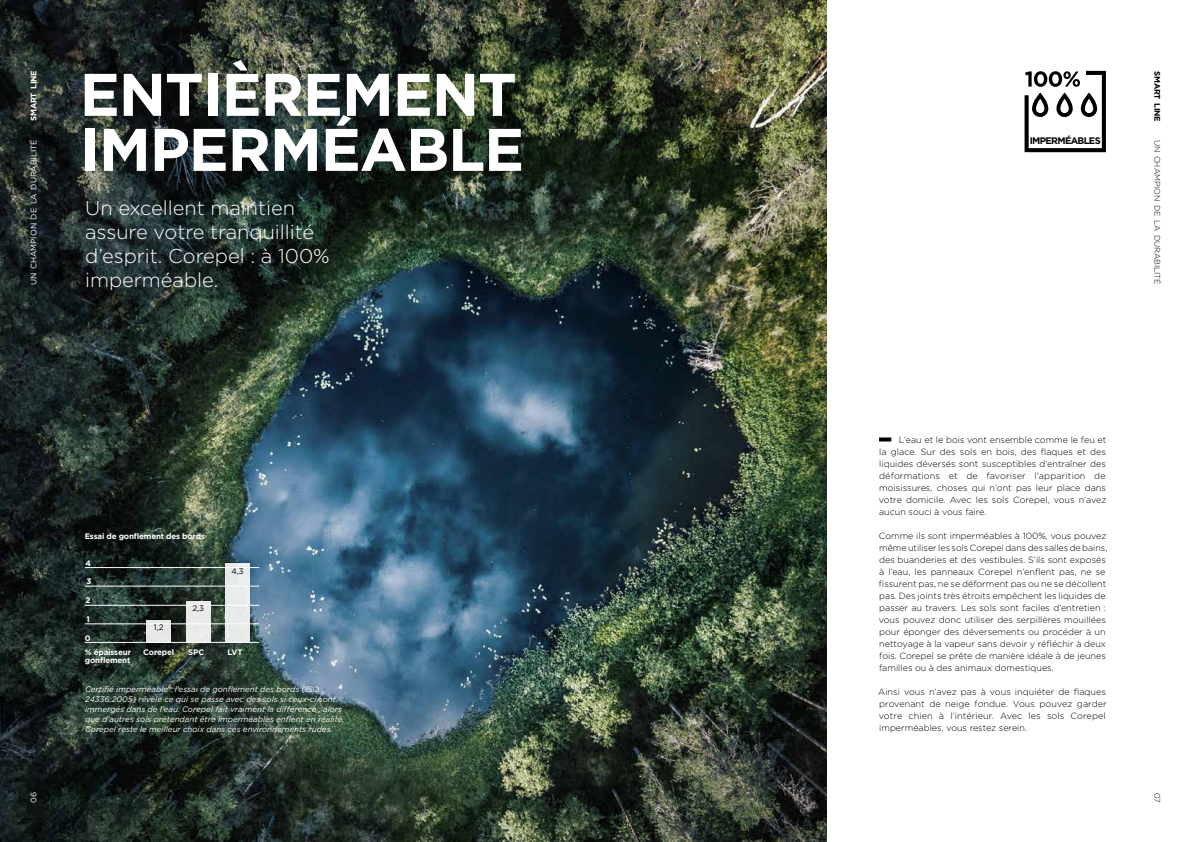
<style>
.page{position:relative;width:1191px;height:842px;background:#fff}
.page>*{position:absolute;margin:0;border:0;box-sizing:border-box;transform-origin:0 0}
.t1{font:700 60px/55px "Gotham HTF";letter-spacing:-.02em;color:#fff}
.t2{font:300 20px/24px "Gotham";color:#fff}
.t3{font:700 9.5px "Gotham";letter-spacing:-.07em;color:#000}
.t4{font:300 9px/12px "Gotham";color:#000;text-align:justify}
.t5{font:italic 8px/10px "Gotham";color:#fff}
.t6{font:700 8px "Gotham HTF";letter-spacing:-.02em;color:#fff}
.t7{font:700 8px/8px "Gotham";letter-spacing:-.02em;color:#fff}
.t8{font:8px "Gotham";letter-spacing:-.005em;color:#fff}
.t9{font:300 8px "Gotham";letter-spacing:-.005em;color:#000}
.t10{font:8px "Gotham";color:#000}
.t11{font:700 8px "Gotham";letter-spacing:-.02em;color:#000}
</style>
<div class="page">
<img style="left:0;top:0;width:827px;height:842px">
<hr style="left:85px;top:642px;width:174px;height:1px;background:#fff">
<hr style="left:85px;top:624px;width:174px;height:1px;background:#fff">
<hr style="left:85px;top:586px;width:174px;height:1px;background:#fff">
<hr style="left:85px;top:605px;width:174px;height:1px;background:#fff">
<hr style="left:85px;top:567px;width:174px;height:1px;background:#fff">
<div style="left:146px;top:620px;width:25px;height:22px;background:#e6e7e7"></div>
<div style="left:186px;top:601px;width:25px;height:41px;background:#e9eae9"></div>
<div style="left:225px;top:563px;width:25px;height:79px;background:#e9ecea"></div>
<svg style="left:879px;top:437px;width:12px;height:4px"></svg>
<svg style="left:1024px;top:71px;width:82px;height:81px"></svg>
<p class="t7" style="left:30px;top:121px;width:52px;rotate:-90deg">SMART LINE</p>
<p class="t8" style="left:29px;top:285px;width:147px;rotate:-90deg">UN CHAMPION DE LA DURABILITÉ</p>
<h1 class="t1" style="left:80px;top:66px;width:446px">ENTIÈREMENT<br>IMPERMÉABLE</h1>
<h2 class="t2" style="left:85px;top:195px;width:246px">Un excellent maintien assure votre tranquillité d’esprit. Corepel : à 100% imperméable.</h2>
<p class="t8" style="left:29px;top:803px;width:12px;rotate:-90deg">06</p>
<p class="t6" style="left:85px;top:531px;width:122px">Essai de gonflement des bords</p>
<p class="t6" style="left:86px;top:558px;width:7px">4</p>
<p class="t6" style="left:86px;top:577px;width:6px">3</p>
<p class="t6" style="left:86px;top:596px;width:6px">2</p>
<p class="t6" style="left:86px;top:614px;width:5px">1</p>
<p class="t6" style="left:85px;top:633px;width:7px">0</p>
<p class="t10" style="left:154px;top:622px;width:11px">1,2</p>
<p class="t7" style="left:85px;top:648px;width:48px">% épaisseur gonflement</p>
<p class="t6" style="left:143px;top:647px;width:33px">Corepel</p>
<p class="t10" style="left:192px;top:603px;width:13px">2,3</p>
<p class="t6" style="left:188px;top:647px;width:18px">SPC</p>
<p class="t10" style="left:231px;top:566px;width:14px">4,3</p>
<p class="t6" style="left:228px;top:647px;width:16px">LVT</p>
<p class="t5" style="left:85px;top:684px;width:261px">Certifié imperméable : l’essai de gonflement des bords (ISO 24336:2005) révèle ce qui se passe avec des sols si ceux-ci sont immergés dans de l’eau. Corepel fait vraiment la différence : alors que d’autres sols prétendant être imperméables enflent en réalité, Corepel reste le meilleur choix dans ces environnements rudes.</p>
<p class="t3" style="left:1029px;top:134px;width:73px">IMPERMÉABLES</p>
<p class="t11" style="left:1162px;top:71px;width:52px;rotate:90deg">SMART LINE</p>
<p class="t9" style="left:1162px;top:140px;width:146px;rotate:90deg">UN CHAMPION DE LA DURABILITÉ</p>
<p class="t4" style="left:879px;top:433px;width:229px;text-indent:20px">L’eau et le bois vont ensemble comme le feu et la glace. Sur des sols en bois, des flaques et des liquides déversés sont susceptibles d’entraîner des déformations et de favoriser l’apparition de moisissures, choses qui n’ont pas leur place dans votre domicile. Avec les sols Corepel, vous n’avez aucun souci à vous faire.</p>
<p class="t4" style="left:879px;top:529px;width:230px;text-align:left">Comme ils sont imperméables à 100%, vous pouvez même utiliser les sols Corepel dans des salles de bains, des buanderies et des vestibules. S’ils sont exposés à l’eau, les panneaux Corepel n’enflent pas, ne se fissurent pas, ne se déforment pas ou ne se décollent pas. Des joints très étroits empêchent les liquides de passer au travers. Les sols sont faciles d’entretien : vous pouvez donc utiliser des serpillères mouillées pour éponger des déversements ou procéder à un nettoyage à la vapeur sans devoir y réfléchir à deux fois. Corepel se prête de manière idéale à de jeunes familles ou à des animaux domestiques.</p>
<p class="t4" style="left:878px;top:685px;width:230px">Ainsi vous n’avez pas à vous inquiéter de flaques provenant de neige fondue. Vous pouvez garder votre chien à l’intérieur. Avec les sols Corepel imperméables, vous restez serein.</p>
<p class="t9" style="left:1162px;top:793px;width:12px;rotate:90deg">07</p>
</div>
